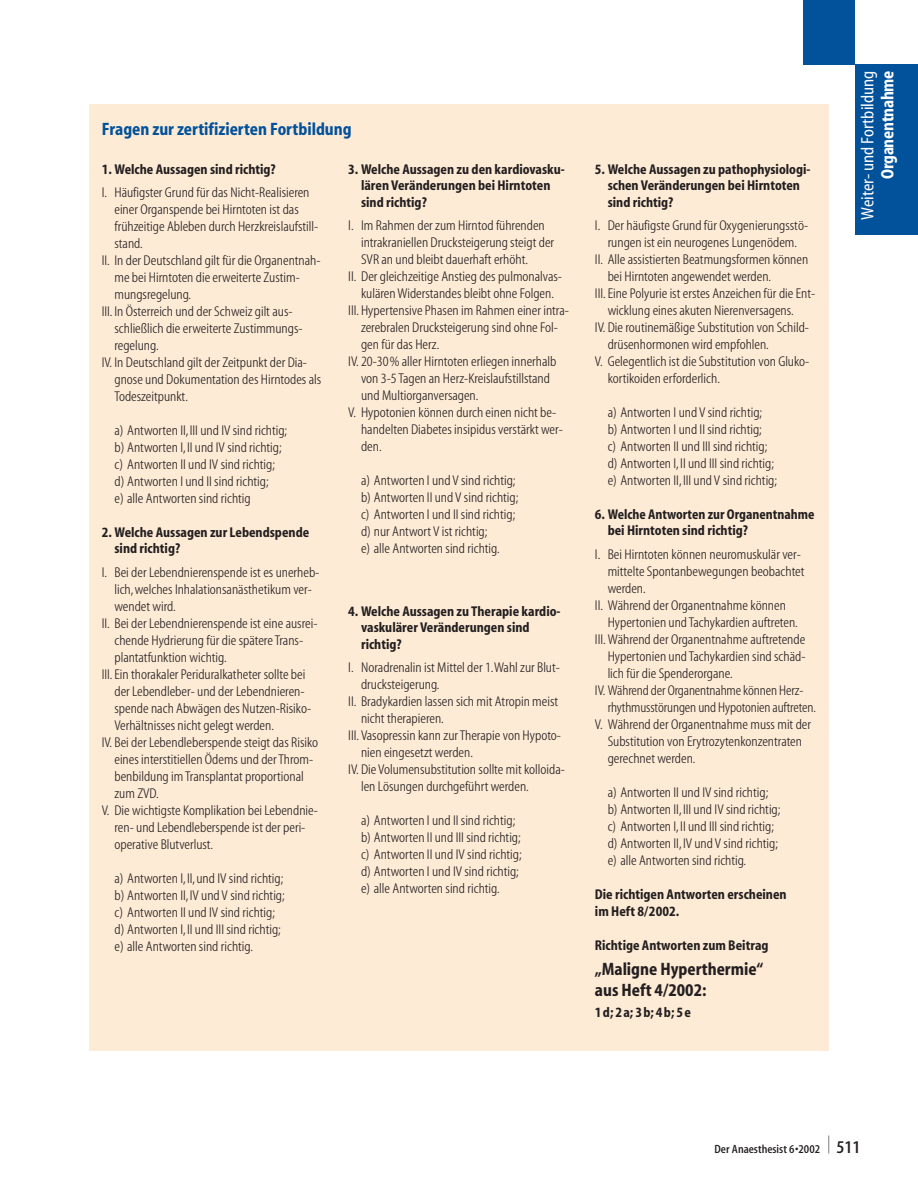
<style>
.page{position:relative;width:918px;height:1203px;background:#fff}
.page>*{position:absolute;margin:0;border:0;box-sizing:border-box;transform-origin:0 0}
.t1{font:700 condensed 18px/21px "S Myriad";color:#231f20}
.t2{font:700 condensed 18px "S Myriad";color:#01519b}
.t3{font:condensed 18px "S Myriad";color:#fff}
.t4{font:700 condensed 18px "S Myriad";letter-spacing:-.015em;color:#fff}
.t5{font:300 condensed 14.25px/17px "S Myriad";color:#231f20}
.t6{font:700 condensed 14.25px/16.5px "S Myriad";color:#231f20}
.t7{font:600 condensed 12px "S Myriad";color:#231f20}
.s1{font-size:18px}
</style>
<div class="page">
<div style="left:855px;top:65px;width:63px;height:170px;background:#01519b"></div>
<div style="left:804px;top:0;width:51px;height:64px;background:#01519b"></div>
<div style="left:89px;top:105px;width:740px;height:946px;background:#feebd6"></div>
<p class="t2" style="left:102px;top:122px;width:252px">Fragen zur zertifizierten Fortbildung</p>
<p class="t6" style="left:102px;top:162px;width:176px">1. Welche Aussagen sind richtig?</p>
<p class="t5" style="left:102px;top:184px;width:209px">I. Häufigster Grund für das Nicht-Realisieren</p>
<p class="t5" style="left:114px;top:201px;width:186px">einer Organspende bei Hirntoten ist das</p>
<p class="t5" style="left:114px;top:218px;width:205px">frühzeitige Ableben durch Herzkreislaufstill-</p>
<p class="t5" style="left:114px;top:235px;width:30px">stand.</p>
<p class="t5" style="left:102px;top:252px;width:220px">II. In der Deutschland gilt für die Organentnah-</p>
<p class="t5" style="left:114px;top:269px;width:187px">me bei Hirntoten die erweiterte Zustim-</p>
<p class="t5" style="left:114px;top:286px;width:78px">mungsregelung.</p>
<p class="t5" style="left:102px;top:303px;width:192px">III. In Österreich und der Schweiz gilt aus-</p>
<p class="t5" style="left:114px;top:320px;width:190px">schließlich die erweiterte Zustimmungs-</p>
<p class="t5" style="left:114px;top:337px;width:46px">regelung.</p>
<p class="t5" style="left:102px;top:354px;width:207px">IV. In Deutschland gilt der Zeitpunkt der Dia-</p>
<p class="t5" style="left:114px;top:371px;width:208px">gnose und Dokumentation des Hirntodes als</p>
<p class="t5" style="left:114px;top:388px;width:75px">Todeszeitpunkt.</p>
<p class="t5" style="left:114px;top:422px;width:174px">a) Antworten II,III und IV sind richtig; b) Antworten I,II und IV sind richtig; c) Antworten II und IV sind richtig; d) Antworten I und II sind richtig;<br>e) alle Antworten sind richtig</p>
<p class="t6" style="left:114px;top:525px;width:196px;text-indent:-13px">2. Welche Aussagen zur Lebendspende sind richtig?</p>
<p class="t5" style="left:102px;top:563px;width:219px">I. Bei der Lebendnierenspende ist es unerheb-</p>
<p class="t5" style="left:114px;top:580px;width:199px">lich,welches Inhalationsanästhetikum ver-</p>
<p class="t5" style="left:114px;top:597px;width:63px">wendet wird.</p>
<p class="t5" style="left:102px;top:614px;width:217px">II. Bei der Lebendnierenspende ist eine ausrei-</p>
<p class="t5" style="left:114px;top:631px;width:190px">chende Hydrierung für die spätere Trans-</p>
<p class="t5" style="left:114px;top:648px;width:114px">plantatfunktion wichtig.</p>
<p class="t5" style="left:102px;top:665px;width:205px">III. Ein thorakaler Periduralkatheter sollte bei</p>
<p class="t5" style="left:114px;top:682px;width:192px">der Lebendleber- und der Lebendnieren-</p>
<p class="t5" style="left:114px;top:699px;width:198px">spende nach Abwägen des Nutzen-Risiko-</p>
<p class="t5" style="left:114px;top:716px;width:161px">Verhältnisses nicht gelegt werden.</p>
<p class="t5" style="left:102px;top:733px;width:218px">IV. Bei der Lebendleberspende steigt das Risiko</p>
<p class="t5" style="left:114px;top:750px;width:200px">eines interstitiellen Ödems und der Throm-</p>
<p class="t5" style="left:114px;top:767px;width:191px">benbildung im Transplantat proportional</p>
<p class="t5" style="left:114px;top:784px;width:46px">zum ZVD.</p>
<p class="t5" style="left:102px;top:801px;width:218px">V. Die wichtigste Komplikation bei Lebendnie-</p>
<p class="t5" style="left:114px;top:818px;width:193px">ren- und Lebendleberspende ist der peri-</p>
<p class="t5" style="left:114px;top:835px;width:100px">operative Blutverlust.</p>
<p class="t5" style="left:114px;top:869px;width:172px">a) Antworten I,II,und IV sind richtig; b) Antworten II,IV und V sind richtig; c) Antworten II und IV sind richtig; d) Antworten I,II und III sind richtig; e) alle Antworten sind richtig.</p>
<p class="t6" style="left:361px;top:162px;width:205px;text-indent:-13px">3. Welche Aussagen zu den kardiovasku&shy;lären Veränderungen bei Hirntoten sind richtig?</p>
<p class="t5" style="left:348px;top:217px;width:198px">I. Im Rahmen der zum Hirntod führenden</p>
<p class="t5" style="left:361px;top:234px;width:195px">intrakraniellen Drucksteigerung steigt der</p>
<p class="t5" style="left:361px;top:251px;width:168px">SVR an und bleibt dauerhaft erhöht.</p>
<p class="t5" style="left:348px;top:268px;width:215px">II. Der gleichzeitige Anstieg des pulmonalvas-</p>
<p class="t5" style="left:361px;top:285px;width:194px">kulären Widerstandes bleibt ohne Folgen.</p>
<p class="t5" style="left:348px;top:302px;width:222px">III. Hypertensive Phasen im Rahmen einer intra-</p>
<p class="t5" style="left:361px;top:319px;width:198px">zerebralen Drucksteigerung sind ohne Fol-</p>
<p class="t5" style="left:361px;top:336px;width:80px">gen für das Herz.</p>
<p class="t5" style="left:348px;top:353px;width:210px">IV. 20-30% aller Hirntoten erliegen innerhalb</p>
<p class="t5" style="left:361px;top:370px;width:191px">von 3-5 Tagen an Herz-Kreislaufstillstand</p>
<p class="t5" style="left:361px;top:387px;width:119px">und Multiorganversagen.</p>
<p class="t5" style="left:348px;top:404px;width:209px">V. Hypotonien können durch einen nicht be-</p>
<p class="t5" style="left:361px;top:421px;width:203px">handelten Diabetes insipidus verstärkt wer-</p>
<p class="t5" style="left:361px;top:438px;width:22px">den.</p>
<p class="t5" style="left:361px;top:472px;width:159px">a) Antworten I und V sind richtig; b) Antworten II und V sind richtig; c) Antworten I und II sind richtig; d) nur Antwort V ist richtig;<br>e) alle Antworten sind richtig.</p>
<p class="t6" style="left:361px;top:604px;width:201px;text-indent:-13px">4. Welche Aussagen zu Therapie kardio&shy;vaskulärer Veränderungen sind richtig?</p>
<p class="t5" style="left:348px;top:659px;width:213px">I. Noradrenalin ist Mittel der 1.Wahl zur Blut-</p>
<p class="t5" style="left:361px;top:676px;width:80px">drucksteigerung.</p>
<p class="t5" style="left:348px;top:693px;width:211px">II. Bradykardien lassen sich mit Atropin meist</p>
<p class="t5" style="left:361px;top:710px;width:84px">nicht therapieren.</p>
<p class="t5" style="left:348px;top:727px;width:214px">III. Vasopressin kann zur Therapie von Hypoto-</p>
<p class="t5" style="left:361px;top:744px;width:113px">nien eingesetzt werden.</p>
<p class="t5" style="left:348px;top:761px;width:218px">IV. Die Volumensubstitution sollte mit kolloida-</p>
<p class="t5" style="left:361px;top:778px;width:169px">len Lösungen durchgeführt werden.</p>
<p class="t5" style="left:361px;top:812px;width:162px">a) Antworten I und II sind richtig; b) Antworten II und III sind richtig; c) Antworten II und IV sind richtig; d) Antworten I und IV sind richtig; e) alle Antworten sind richtig.</p>
<p class="t6" style="left:608px;top:162px;width:204px;text-indent:-13px">5. Welche Aussagen zu pathophysiologi&shy;schen Veränderungen bei Hirntoten sind richtig?</p>
<p class="t5" style="left:595px;top:217px;width:215px">I. Der häufigste Grund für Oxygenierungsstö-</p>
<p class="t5" style="left:608px;top:234px;width:191px">rungen ist ein neurogenes Lungenödem.</p>
<p class="t5" style="left:595px;top:251px;width:215px">II. Alle assistierten Beatmungsformen können</p>
<p class="t5" style="left:608px;top:268px;width:165px">bei Hirntoten angewendet werden.</p>
<p class="t5" style="left:595px;top:285px;width:222px">III. Eine Polyurie ist erstes Anzeichen für die Ent-</p>
<p class="t5" style="left:608px;top:302px;width:188px">wicklung eines akuten Nierenversagens.</p>
<p class="t5" style="left:595px;top:319px;width:216px">IV. Die routinemäßige Substitution von Schild-</p>
<p class="t5" style="left:608px;top:336px;width:163px">drüsenhormonen wird empfohlen.</p>
<p class="t5" style="left:595px;top:353px;width:216px">V. Gelegentlich ist die Substitution von Gluko-</p>
<p class="t5" style="left:608px;top:370px;width:114px">kortikoiden erforderlich.</p>
<p class="t5" style="left:608px;top:404px;width:171px">a) Antworten I und V sind richtig;<br>b) Antworten I und II sind richtig;<br>c) Antworten II und III sind richtig; d) Antworten I,II und III sind richtig; e) Antworten II,III und V sind richtig;</p>
<p class="t6" style="left:608px;top:507px;width:208px;text-indent:-13px">6. Welche Antworten zur Organentnahme bei Hirntoten sind richtig?</p>
<p class="t5" style="left:595px;top:545px;width:208px">I. Bei Hirntoten können neuromuskulär ver-</p>
<p class="t5" style="left:608px;top:562px;width:198px">mittelte Spontanbewegungen beobachtet</p>
<p class="t5" style="left:608px;top:579px;width:40px">werden.</p>
<p class="t5" style="left:595px;top:596px;width:193px">II. Während der Organentnahme können</p>
<p class="t5" style="left:608px;top:613px;width:192px">Hypertonien und Tachykardien auftreten.</p>
<p class="t5" style="left:595px;top:630px;width:212px">III. Während der Organentnahme auftretende</p>
<p class="t5" style="left:608px;top:647px;width:199px">Hypertonien und Tachykardien sind schäd-</p>
<p class="t5" style="left:608px;top:664px;width:127px">lich für die Spenderorgane.</p>
<p class="t5" style="left:595px;top:681px;width:210px">IV. Während der Organentnahme können Herz-</p>
<p class="t5" style="left:608px;top:698px;width:210px">rhythmusstörungen und Hypotonien auftreten.</p>
<p class="t5" style="left:595px;top:715px;width:218px">V. Während der Organentnahme muss mit der</p>
<p class="t5" style="left:608px;top:732px;width:196px">Substitution von Erytrozytenkonzentraten</p>
<p class="t5" style="left:608px;top:749px;width:89px">gerechnet werden.</p>
<p class="t5" style="left:608px;top:783px;width:174px">a) Antworten II und IV sind richtig; b) Antworten II,III und IV sind richtig; c) Antworten I,II und III sind richtig; d) Antworten II,IV und V sind richtig; e) alle Antworten sind richtig.</p>
<p class="t6" style="left:595px;top:887px;width:193px;line-height:17px">Die richtigen Antworten erscheinen im Heft 8/2002.</p>
<p class="t6" style="left:595px;top:938px;width:175px">Richtige Antworten zum Beitrag</p>
<p class="t1" style="left:595px;top:960px;width:170px">„Maligne Hyperthermie“ aus Heft 4/2002:</p>
<p class="t6" style="left:595px;top:1006px;width:98px">1d;2a;3b;4b;5e</p>
<p class="t3" style="left:857px;top:220px;width:151px;rotate:-90deg">Weiter- und Fortbildung</p>
<p class="t4" style="left:881px;top:179px;width:110px;rotate:-90deg">Organentnahme</p>
<p class="t7" style="left:715px;top:1144px;width:148px">Der Anaesthesist 6•2002 <sup>|</sup> <span class="s1">511</span></p>
</div>
